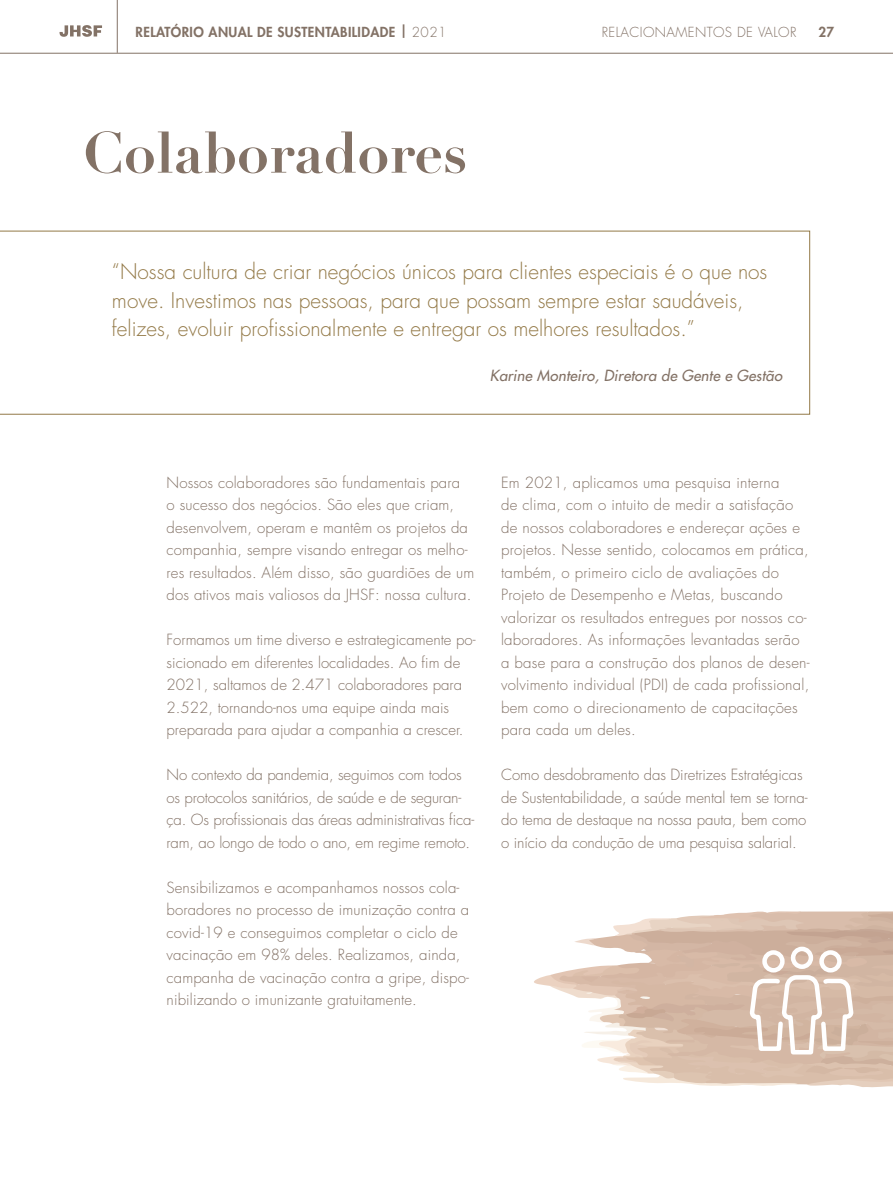
<style>
.page{position:relative;width:893px;height:1191px;background:#fff}
.page>*{position:absolute;margin:0;border:0;box-sizing:border-box;transform-origin:0 0}
.t1{font:700 57px "Didot LT Std";color:#837266}
.t2{font:300 21px/28.5px "Futura Std";color:#937947}
.t3{font:300 15px/22.5px "Futura Std";letter-spacing:.01em;color:#837266}
.t4{font:300 15px/22.5px "Futura Std";letter-spacing:-.01em;color:#837266}
.t5{font:italic 500 15px "Futura Std";letter-spacing:.01em;color:#837266}
.t6{font:800 13.5px "Futura Std";letter-spacing:.03em;color:#837266}
.t7{font:300 13.5px "Futura Std";color:#837266}
.s1{font-weight:300}
</style>
<div class="page">
<svg style="left:0;top:231px;width:810px;height:183px"></svg>
<svg style="left:534px;top:911px;width:359px;height:176px"></svg>
<svg style="left:59px;top:25px;width:43px;height:12px"></svg>
<hr style="left:117px;top:0;width:1px;height:53px;background:#837266">
<hr style="left:0;top:53px;width:893px;height:1px;background:#837266">
<p class="t6" style="left:136px;top:23px;width:312px">RELATÓRIO ANUAL DE SUSTENTABILIDADE | <span class="s1">2021</span></p>
<p class="t7" style="left:602px;top:24px;width:17px">Relacionamentos</p>
<p class="t7" style="left:737px;top:24px;width:30px">de valor</p>
<p class="t6" style="left:818px;top:23px;width:17px">27</p>
<h1 class="t1" style="left:83px;top:117px;width:386px">Colaboradores</h1>
<h2 class="t2" style="left:112px;top:258px;width:657px">“Nossa cultura de criar negócios únicos para clientes especiais é o que nos move. Investimos nas pessoas, para que possam sempre estar saudáveis, felizes, evoluir profissionalmente e entregar os melhores resultados.”</h2>
<p class="t5" style="left:490px;top:366px;width:294px">Karine Monteiro, Diretora de Gente e Gestão</p>
<p class="t3" style="left:167px;top:471px;width:309px">Nossos colaboradores são fundamentais para<br>o sucesso dos negócios. São eles que criam, desenvolvem, operam e mantêm os projetos da companhia, sempre visando entregar os melho&shy;res resultados. Além disso, são guardiões de um dos ativos mais valiosos da JHSF: nossa cultura.</p>
<p class="t3" style="left:167px;top:629px;width:310px">Formamos um time diverso e estrategicamente po&shy;sicionado em diferentes localidades. Ao fim de 2021, saltamos de 2.471 colaboradores para 2.522, tornando-nos uma equipe ainda mais preparada para ajudar a companhia a crescer.</p>
<p class="t4" style="left:167px;top:764px;width:309px">No contexto da pandemia, seguimos com todos os protocolos sanitários, de saúde e de seguran&shy;ça. Os profissionais das áreas administrativas fica&shy;ram, ao longo de todo o ano, em regime remoto.</p>
<p class="t3" style="left:167px;top:876px;width:304px">Sensibilizamos e acompanhamos nossos cola&shy;boradores no processo de imunização contra a covid-19 e conseguimos completar o ciclo de vacinação em 98% deles. Realizamos, ainda, campanha de vacinação contra a gripe, dispo&shy;nibilizando o imunizante gratuitamente.</p>
<p class="t3" style="left:501px;top:471px;width:310px">Em 2021, aplicamos uma pesquisa interna<br>de clima, com o intuito de medir a satisfação de nossos colaboradores e endereçar ações e projetos. Nesse sentido, colocamos em prática, também, o primeiro ciclo de avaliações do Projeto de Desempenho e Metas, buscando valorizar os resultados entregues por nossos co&shy;laboradores. As informações levantadas serão a base para a construção dos planos de desen&shy;volvimento individual (PDI) de cada profissional, bem como o direcionamento de capacitações para cada um deles.</p>
<p class="t3" style="left:501px;top:764px;width:308px">Como desdobramento das Diretrizes Estratégicas de Sustentabilidade, a saúde mental tem se torna&shy;do tema de destaque na nossa pauta, bem como o início da condução de uma pesquisa salarial.</p>
</div>
